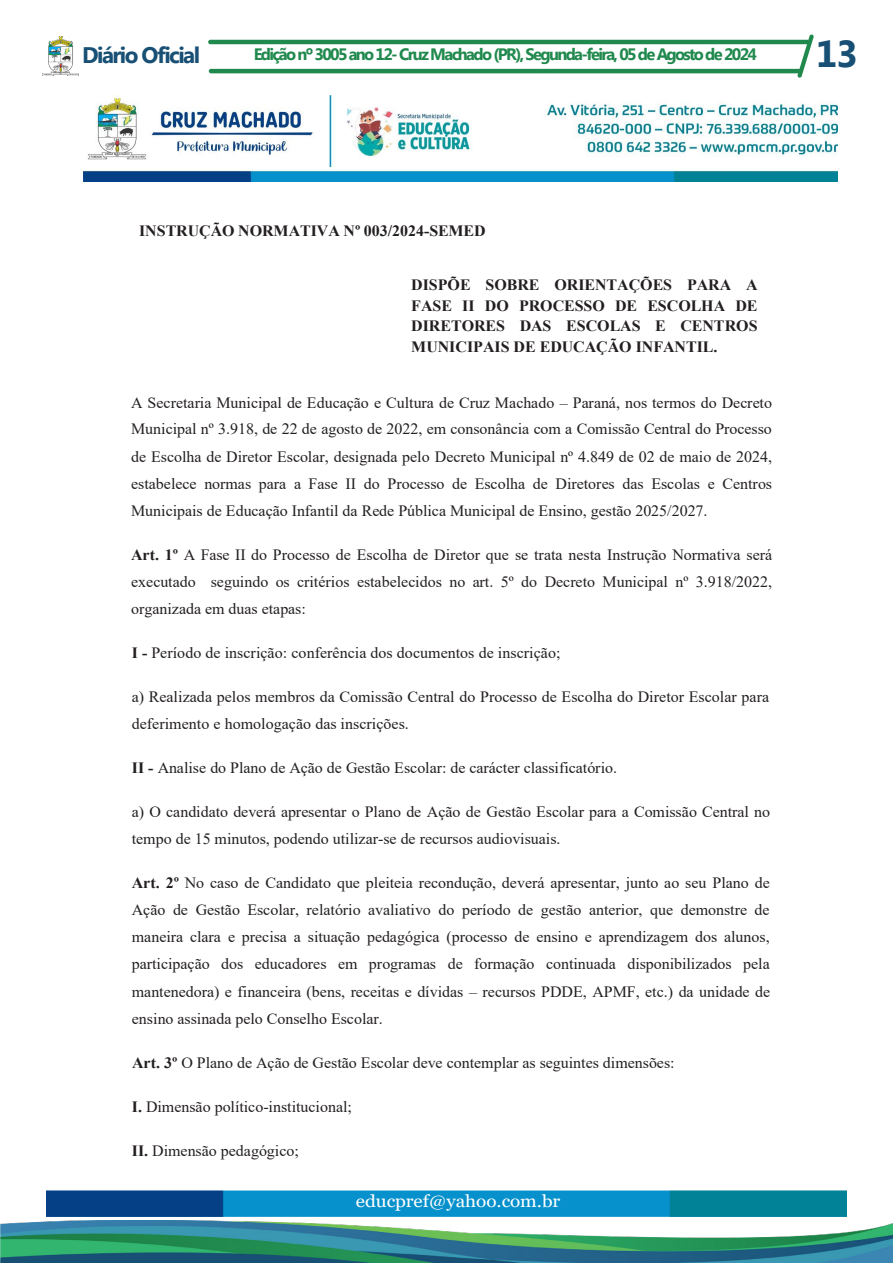
<style>
.page{position:relative;width:893px;height:1263px;background:#fff}
.page>*{position:absolute;margin:0;border:0;box-sizing:border-box;transform-origin:0 0}
.t1{font:700 37.5px "Myanmar Text";color:#175074}
.t2{font:700 22.5px "Myanmar Text";letter-spacing:-.07em;color:#175074}
.t3{font:17.1px "Georgia";letter-spacing:-.005em;color:#fff;scale:1.11 1}
.t4{font:700 16.5px "Myanmar Text";letter-spacing:-.1em;color:#20894d}
.t5{font:15.75px/27px "Times New Roman";color:#231f20;text-align:justify}
.t6{font:700 15.75px/20.7px "Times New Roman";letter-spacing:-.005em;color:#231f20;text-align:justify}
.s1{font-weight:700}
</style>
<div class="page">
<hr style="left:208px;top:40px;width:602px;height:4px;background:#20894d;border-radius:2px">
<hr style="left:209px;top:69px;width:593px;height:4px;background:#20894d;border-radius:2px">
<img style="left:43px;top:37px;width:36px;height:38px">
<svg style="left:797px;top:34px;width:17px;height:44px"></svg>
<img style="left:0;top:1220px;width:893px;height:43px">
<img style="left:84px;top:95px;width:754px;height:87px">
<img style="left:46px;top:1190px;width:801px;height:26px">
<p class="t2" style="left:82px;top:42px;width:119px">Diário Oficial</p>
<p class="t4" style="left:254px;top:45px;width:505px">Edição nº 3005 ano 12- Cruz Machado (PR), Segunda-feira, 05 de Agosto de 2024</p>
<p class="t1" style="left:816px;top:32px;width:44px">13</p>
<p class="t6" style="left:139px;top:220px;width:348px">INSTRUÇÃO NORMATIVA Nº 003/2024-SEMED</p>
<p class="t6" style="left:411px;top:274px;width:348px">DISPÕE SOBRE ORIENTAÇÕES PARA A FASE II DO PROCESSO DE ESCOLHA DE DIRETORES DAS ESCOLAS E CENTROS MUNICIPAIS DE EDUCAÇÃO INFANTIL.</p>
<p class="t5" style="left:131px;top:388px;width:642px">A Secretaria Municipal de Educação e Cultura de Cruz Machado – Paraná, nos termos do Decreto Municipal nº 3.918, de 22 de agosto de 2022, em consonância com a Comissão Central do Processo de Escolha de Diretor Escolar, designada pelo Decreto Municipal nº 4.849 de 02 de maio de 2024, estabelece normas para a Fase II do Processo de Escolha de Diretores das Escolas e Centros Municipais de Educação Infantil da Rede Pública Municipal de Ensino, gestão 2025/2027.</p>
<p class="t5" style="left:131px;top:540px;width:642px"><span class="s1">Art. 1º</span> A Fase II do Processo de Escolha de Diretor que se trata nesta Instrução Normativa será executado seguindo os critérios estabelecidos no art. 5º do Decreto Municipal nº 3.918/2022, organizada em duas etapas:</p>
<p class="t5" style="left:132px;top:639px;width:430px"><span class="s1">I -</span> Período de inscrição: conferência dos documentos de inscrição;</p>
<p class="t5" style="left:132px;top:683px;width:639px">a) Realizada pelos membros da Comissão Central do Processo de Escolha do Diretor Escolar para deferimento e homologação das inscrições.</p>
<p class="t5" style="left:132px;top:754px;width:487px"><span class="s1">II -</span> Analise do Plano de Ação de Gestão Escolar: de carácter classificatório.</p>
<p class="t5" style="left:132px;top:798px;width:640px">a) O candidato deverá apresentar o Plano de Ação de Gestão Escolar para a Comissão Central no tempo de 15 minutos, podendo utilizar-se de recursos audiovisuais.</p>
<p class="t5" style="left:132px;top:869px;width:640px"><span class="s1">Art. 2º</span> No caso de Candidato que pleiteia recondução, deverá apresentar, junto ao seu Plano de Ação de Gestão Escolar, relatório avaliativo do período de gestão anterior, que demonstre de maneira clara e precisa a situação pedagógica (processo de ensino e aprendizagem dos alunos, participação dos educadores em programas de formação continuada disponibilizados pela mantenedora) e financeira (bens, receitas e dívidas – recursos PDDE, APMF, etc.) da unidade de ensino assinada pelo Conselho Escolar.</p>
<p class="t5" style="left:132px;top:1048px;width:544px"><span class="s1">Art. 3º</span> O Plano de Ação de Gestão Escolar deve contemplar as seguintes dimensões:</p>
<p class="t5" style="left:132px;top:1092px;width:221px"><span class="s1">I.</span> Dimensão político-institucional;</p>
<p class="t5" style="left:132px;top:1137px;width:168px"><span class="s1">II.</span> Dimensão pedagógico;</p>
<p class="t3" style="left:356px;top:1190px;width:186px">educpref@yahoo.com.br</p>
</div>
